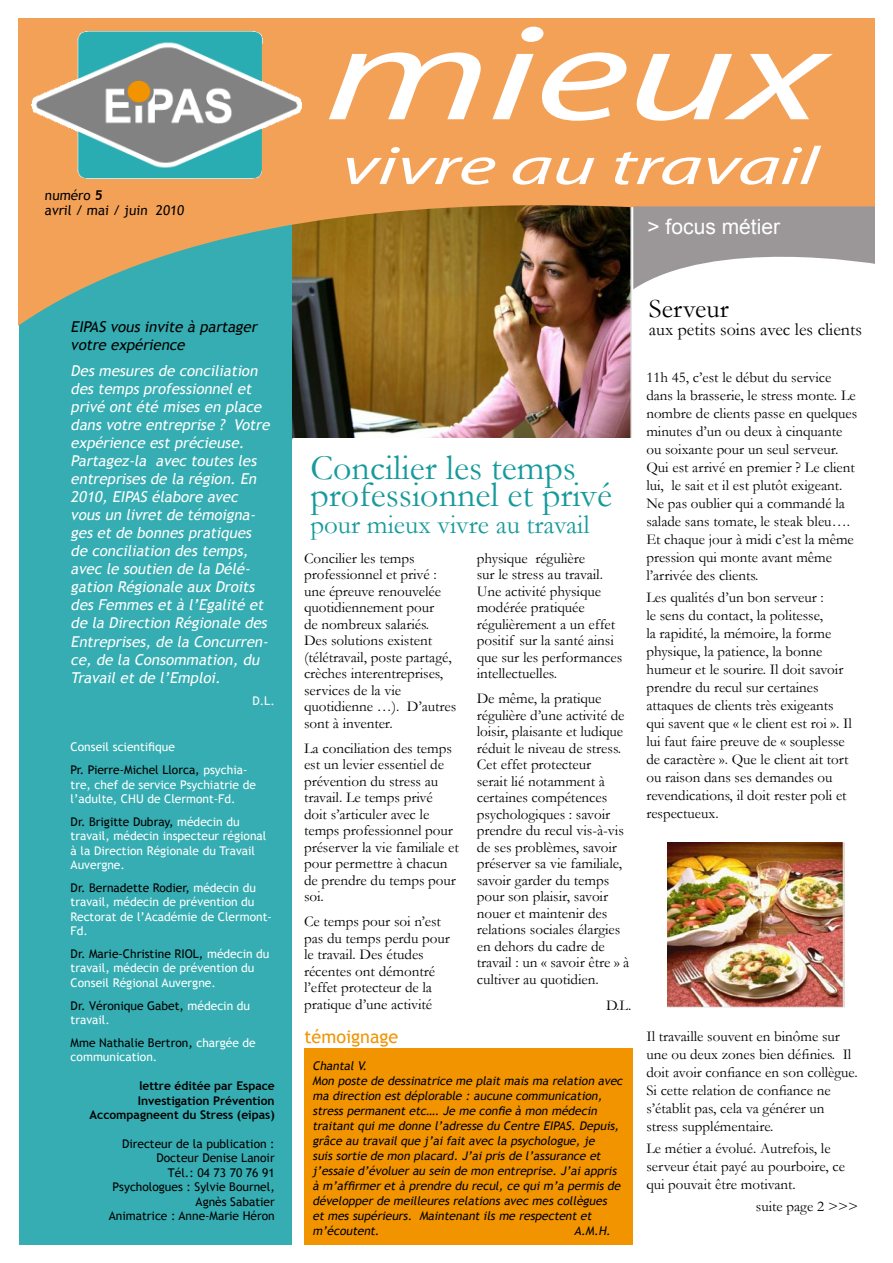
<style>
.page{position:relative;width:893px;height:1263px;background:#fff}
.page>*{position:absolute;margin:0;border:0;box-sizing:border-box;transform-origin:0 0}
.t1{font:italic 135px "Myriad";color:#fff;scale:1.5 1}
.t2{font:italic 54px "Myriad";color:#fff;scale:1.5 1}
.t3{font:36px/27px "Garamond";color:#179a9c}
.t4{font:27px "Garamond";color:#179a9c}
.t5{font:27px "Garamond";color:#000}
.t6{font:21px "Arial";color:#fff}
.t7{font:18px "Garamond";color:#000}
.t8{font:18px "Trebuchet MS";color:#f29400}
.t9{font:15px/16.5px "Garamond";color:#000}
.t10{font:italic 15px/18px "Trebuchet MS";color:#fff}
.t11{font:italic 15px/18px "Trebuchet MS";color:#000}
.t12{font:13.5px/15px "Trebuchet MS";color:#000}
.t13{font:italic 12px/15px "Trebuchet MS";color:#000}
.t14{font:12px/14.4px "Trebuchet MS";color:#fff}
.t15{font:12px/14.4px "Trebuchet MS";color:#000}
.t16{font:700 12px/14.4px "Trebuchet MS";color:#000;text-align:right}
.s1{font-weight:700}
.s2{color:#000}
.s3{color:#fff}
</style>
<div class="page">
<img style="left:292px;top:326px;width:340px;height:114px">
<div style="left:20px;top:193px;width:272px;height:1052px;background:#35adb2"></div>
<div style="left:293px;top:438px;width:339px;height:115px;background:#fff"></div>
<div style="left:304px;top:1048px;width:328px;height:197px;background:#f29400"></div>
<img style="left:668px;top:842px;width:176px;height:165px">
<svg style="left:18px;top:18px;width:857px;height:308px;background:#cc985d"></svg>
<svg style="left:633px;top:206px;width:242px;height:83px"></svg>
<img style="left:32px;top:32px;width:270px;height:147px">
<p class="t12" style="left:45px;top:188px;width:142px">numéro <span class="s1">5<br></span>avril / mai / juin 2010</p>
<p class="t11" style="left:71px;top:318px;width:191px">EIPAS vous invite à partager votre expérience</p>
<p class="t10" style="left:71px;top:362px;width:204px">Des mesures de conciliation des temps professionnel et privé ont été mises en place dans votre entreprise ? Votre expérience est précieuse.<br>Partagez-la avec toutes les entreprises de la région. En<br>2010, EIPAS élabore avec vous un livret de témoigna&shy;ges et de bonnes pratiques de conciliation des temps, avec le soutien de la Délé&shy;gation Régionale aux Droits des Femmes et à l’Egalité et de la Direction Régionale des<br>Entreprises, de la Concurren&shy;ce, de la Consommation, du<br>Travail et de l’Emploi.</p>
<p class="t14" style="left:252px;top:694px;width:24px">D.L.</p>
<p class="t14" style="left:71px;top:736px;width:178px;line-height:23px">Conseil scientifique<br><span class="s2">Pr. Pierre-Michel Llorca,</span> psychia-</p>
<p class="t14" style="left:71px;top:777px;width:187px">tre, chef de service Psychiatrie de l’adulte, CHU de Clermont-Fd.</p>
<p class="t14" style="left:71px;top:814px;width:197px"><span class="s2">Dr. Brigitte Dubray,</span> médecin du travail, médecin inspecteur régional à la Direction Régionale du Travail<br>Auvergne.</p>
<p class="t14" style="left:71px;top:881px;width:203px"><span class="s2">Dr. Bernadette Rodier,</span> médecin du travail, médecin de prévention du<br>Rectorat de l’Académie de Clermont-<br>Fd.</p>
<p class="t14" style="left:71px;top:947px;width:200px"><span class="s2">Dr. Marie-Christine RIOL,</span> médecin du travail, médecin de prévention du<br>Conseil Régional Auvergne.</p>
<p class="t15" style="left:71px;top:998px;width:181px">Dr. Véronique Gabet, <span class="s3">médecin du travail.</span></p>
<p class="t14" style="left:71px;top:1036px;width:187px"><span class="s2">Mme Nathalie Bertron,</span> chargée de communication.</p>
<p class="t16" style="left:90px;top:1079px;width:187px">lettre éditée par Espace<br>Investigation Prévention<br>Accompagneent du Stress (eipas)</p>
<p class="t15" style="left:109px;top:1136px;width:167px;text-align:right">Directeur de la publication :<br>Docteur Denise Lanoir<br>Tél.: 04 73 70 76 91<br>Psychologues : Sylvie Bournel,<br>Agnès Sabatier<br>Animatrice : Anne-Marie Héron</p>
<h1 class="t1" style="left:323px;top:7px;width:333px">mieux</h1>
<h2 class="t2" style="left:340px;top:139px;width:319px">vivre au travail</h2>
<h3 class="t6" style="left:647px;top:213px;width:134px">&gt; focus métier</h3>
<h3 class="t3" style="left:310px;top:453px;width:303px">Concilier les temps professionnel et privé</h3>
<h3 class="t4" style="left:310px;top:506px;width:281px">pour mieux vivre au travail</h3>
<p class="t9" style="left:304px;top:549px;width:154px">Concilier les temps professionnel et privé : une épreuve renouvelée quotidiennement pour<br>de nombreux salariés.<br>Des solutions existent (télétravail, poste partagé, crèches interentreprises, services de la vie quotidienne …). D’autres sont à inventer.</p>
<p class="t9" style="left:304px;top:739px;width:156px">La conciliation des temps est un levier essentiel de prévention du stress au travail. Le temps privé doit s’articuler avec le temps professionnel pour préserver la vie familiale et pour permettre à chacun de prendre du temps pour soi.</p>
<p class="t9" style="left:304px;top:913px;width:148px">Ce temps pour soi n’est pas du temps perdu pour le travail. Des études récentes ont démontré l’effet protecteur de la pratique d’une activité</p>
<p class="t8" style="left:304px;top:1026px;width:95px">témoignage</p>
<p class="t9" style="left:477px;top:549px;width:147px">physique régulière<br>sur le stress au travail.<br>Une activité physique modérée pratiquée régulièrement a un effet positif sur la santé ainsi que sur les performances intellectuelles.</p>
<p class="t9" style="left:477px;top:690px;width:154px">De même, la pratique régulière d’une activité de loisir, plaisante et ludique réduit le niveau de stress.<br>Cet effet protecteur<br>serait lié notamment à certaines compétences psychologiques : savoir prendre du recul vis-à-vis de ses problèmes, savoir préserver sa vie familiale, savoir garder du temps pour son plaisir, savoir nouer et maintenir des relations sociales élargies en dehors du cadre de travail : un « savoir être » à cultiver au quotidien.</p>
<p class="t9" style="left:606px;top:997px;width:27px">D.L.</p>
<p class="t13" style="left:313px;top:1058px;width:314px">Chantal V.<br>Mon poste de dessinatrice me plait mais ma relation avec ma direction est déplorable : aucune communication, stress permanent etc…. Je me confie à mon médecin traitant qui me donne l’adresse du Centre EIPAS. Depuis, grâce au travail que j’ai fait avec la psychologue, je<br>suis sortie de mon placard. J’ai pris de l’assurance et j’essaie d’évoluer au sein de mon entreprise. J’ai appris à m’affirmer et à prendre du recul, ce qui m’a permis de développer de meilleures relations avec mes collègues et mes supérieurs. Maintenant ils me respectent et m’écoutent.</p>
<p class="t13" style="left:574px;top:1223px;width:41px">A.M.H.</p>
<h3 class="t5" style="left:649px;top:290px;width:81px">Serveur</h3>
<p class="t7" style="left:649px;top:317px;width:215px">aux petits soins avec les clients</p>
<p class="t9" style="left:646px;top:368px;width:212px;line-height:18px">11h 45, c’est le début du service dans la brasserie, le stress monte. Le nombre de clients passe en quelques minutes d’un ou deux à cinquante ou soixante pour un seul serveur.<br>Qui est arrivé en premier ? Le client lui, le sait et il est plutôt exigeant.<br>Ne pas oublier qui a commandé la salade sans tomate, le steak bleu….<br>Et chaque jour à midi c’est la même pression qui monte avant même l’arrivée des clients.</p>
<p class="t9" style="left:646px;top:588px;width:207px;line-height:18px">Les qualités d’un bon serveur :<br>le sens du contact, la politesse,<br>la rapidité, la mémoire, la forme physique, la patience, la bonne humeur et le sourire. Il doit savoir prendre du recul sur certaines attaques de clients très exigeants qui savent que « le client est roi ». Il lui faut faire preuve de « souplesse de caractère ». Que le client ait tort ou raison dans ses demandes ou revendications, il doit rester poli et respectueux.</p>
<p class="t9" style="left:646px;top:1027px;width:213px;line-height:18px">Il travaille souvent en binôme sur une ou deux zones bien définies. Il doit avoir confiance en son collègue.<br>Si cette relation de confiance ne s’établit pas, cela va générer un stress supplémentaire.</p>
<p class="t9" style="left:646px;top:1139px;width:200px;line-height:18px">Le métier a évolué. Autrefois, le serveur était payé au pourboire, ce qui pouvait être motivant.</p>
<p class="t9" style="left:756px;top:1198px;width:104px">suite page 2 &gt;&gt;&gt;</p>
</div>
